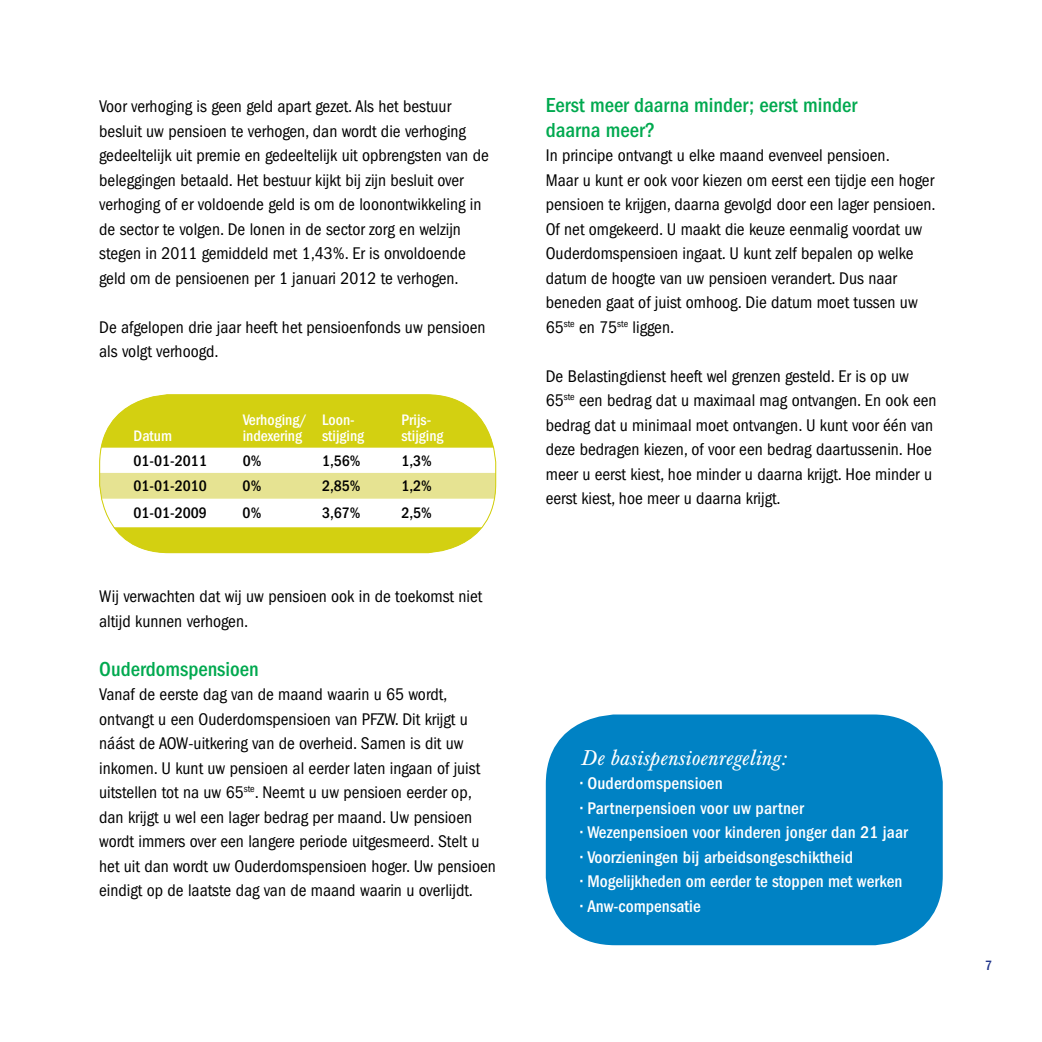
<style>
.page{position:relative;width:1042px;height:1042px;background:#fff}
.page>*{position:absolute;margin:0;border:0;box-sizing:border-box;transform-origin:0 0}
.t1{font:500 condensed 21px/24.5px "ITC Franklin Gothic Std";color:#00a94f}
.t2{font:italic 21px "Baskerville BE";letter-spacing:.01em;color:#fff}
.t3{font:condensed 17.5px/24.5px "ITC Franklin Gothic Std";color:#000}
.t4{font:500 condensed 17.5px "ITC Franklin Gothic Std";letter-spacing:.01em;color:#fff}
.t5{font:500 condensed 15.75px "ITC Franklin Gothic Std";color:#000}
.t6{font:500 condensed 15.75px/15.8px "ITC Franklin Gothic Std";color:#fff}
.t7{font:500 condensed 14px "ITC Franklin Gothic Std";color:#21368b}
</style>
<div class="page">
<div style="left:546px;top:714px;width:397px;height:231px;background:#0082c4;border-radius:69px"></div>
<svg style="left:100px;top:395px;width:395px;height:158px;background:#d8d52c"></svg>
<svg style="left:100px;top:448px;width:396px;height:79px"></svg>
<div style="left:99px;top:394px;width:397px;height:159px;border:1px solid #d3d011;border-radius:69px"></div>
<p class="t3" style="left:99px;top:94px;width:391px">Voor verhoging is geen geld apart gezet. Als het bestuur besluit uw pensioen te verhogen, dan wordt die verhoging gedeeltelijk uit premie en gedeeltelijk uit opbrengsten van de beleggingen betaald. Het bestuur kijkt bij zijn besluit over verhoging of er voldoende geld is om de loonontwikkeling in de sector te volgen. De lonen in de sector zorg en welzijn stegen in 2011 gemiddeld met 1,43%. Er is onvoldoende geld om de pensioenen per 1 januari 2012 te verhogen.</p>
<p class="t3" style="left:99px;top:315px;width:388px">De afgelopen drie jaar heeft het pensioenfonds uw pensioen als volgt verhoogd.</p>
<p class="t6" style="left:133px;top:428px;width:40px">Datum</p>
<p class="t6" style="left:243px;top:412px;width:66px">Verhoging/ indexering</p>
<p class="t6" style="left:322px;top:412px;width:44px">Loon&shy;stijging</p>
<p class="t6" style="left:401px;top:412px;width:44px">Prijs&shy;stijging</p>
<p class="t5" style="left:133px;top:451px;width:75px">01-01-2011</p>
<p class="t5" style="left:243px;top:451px;width:20px">0%</p>
<p class="t5" style="left:322px;top:451px;width:40px">1,56%</p>
<p class="t5" style="left:401px;top:451px;width:32px">1,3%</p>
<p class="t5" style="left:133px;top:477px;width:75px">01-01-2010</p>
<p class="t5" style="left:243px;top:477px;width:20px">0%</p>
<p class="t5" style="left:322px;top:477px;width:40px">2,85%</p>
<p class="t5" style="left:401px;top:477px;width:32px">1,2%</p>
<p class="t5" style="left:133px;top:504px;width:75px">01-01-2009</p>
<p class="t5" style="left:243px;top:504px;width:20px">0%</p>
<p class="t5" style="left:322px;top:504px;width:40px">3,67%</p>
<p class="t5" style="left:401px;top:504px;width:32px">2,5%</p>
<p class="t3" style="left:99px;top:584px;width:384px">Wij verwachten dat wij uw pensioen ook in de toekomst niet altijd kunnen verhogen.</p>
<p class="t1" style="left:99px;top:656px;width:161px">Ouderdomspensioen</p>
<p class="t3" style="left:99px;top:682px;width:398px">Vanaf de eerste dag van de maand waarin u 65 wordt, ontvangt u een Ouderdomspensioen van PFZW. Dit krijgt u náást de AOW-uitkering van de overheid. Samen is dit uw inkomen. U kunt uw pensioen al eerder laten ingaan of juist uitstellen tot na uw 65<sup>ste</sup>. Neemt u uw pensioen eerder op, dan krijgt u wel een lager bedrag per maand. Uw pensioen wordt immers over een langere periode uitgesmeerd. Stelt u het uit dan wordt uw Ouderdomspensioen hoger. Uw pensioen eindigt op de laatste dag van de maand waarin u overlijdt.</p>
<p class="t1" style="left:546px;top:93px;width:313px">Eerst meer daarna minder; eerst minder daarna meer?</p>
<p class="t3" style="left:546px;top:143px;width:391px">In principe ontvangt u elke maand evenveel pensioen.<br>Maar u kunt er ook voor kiezen om eerst een tijdje een hoger pensioen te krijgen, daarna gevolgd door een lager pensioen.<br>Of net omgekeerd. U maakt die keuze eenmalig voordat uw Ouderdomspensioen ingaat. U kunt zelf bepalen op welke datum de hoogte van uw pensioen verandert. Dus naar beneden gaat of juist omhoog. Die datum moet tussen uw 65<sup>ste</sup> en 75<sup>ste</sup> liggen.</p>
<p class="t3" style="left:546px;top:364px;width:392px">De Belastingdienst heeft wel grenzen gesteld. Er is op uw 65<sup>ste</sup> een bedrag dat u maximaal mag ontvangen. En ook een bedrag dat u minimaal moet ontvangen. U kunt voor één van deze bedragen kiezen, of voor een bedrag daartussenin. Hoe meer u eerst kiest, hoe minder u daarna krijgt. Hoe minder u eerst kiest, hoe meer u daarna krijgt.</p>
<p class="t2" style="left:580px;top:746px;width:207px">De basispensioenregeling:</p>
<p class="t4" style="left:580px;top:773px;width:144px">• Ouderdomspensioen</p>
<p class="t4" style="left:580px;top:798px;width:225px">• Partnerpensioen voor uw partner</p>
<p class="t4" style="left:580px;top:822px;width:329px">• Wezenpensioen voor kinderen jonger dan 21 jaar</p>
<p class="t4" style="left:580px;top:847px;width:274px">• Voorzieningen bij arbeidsongeschiktheid</p>
<p class="t4" style="left:580px;top:871px;width:323px">• Mogelijkheden om eerder te stoppen met werken</p>
<p class="t4" style="left:580px;top:896px;width:122px">• Anw-compensatie</p>
<p class="t7" style="left:985px;top:957px;width:9px">7</p>
</div>
